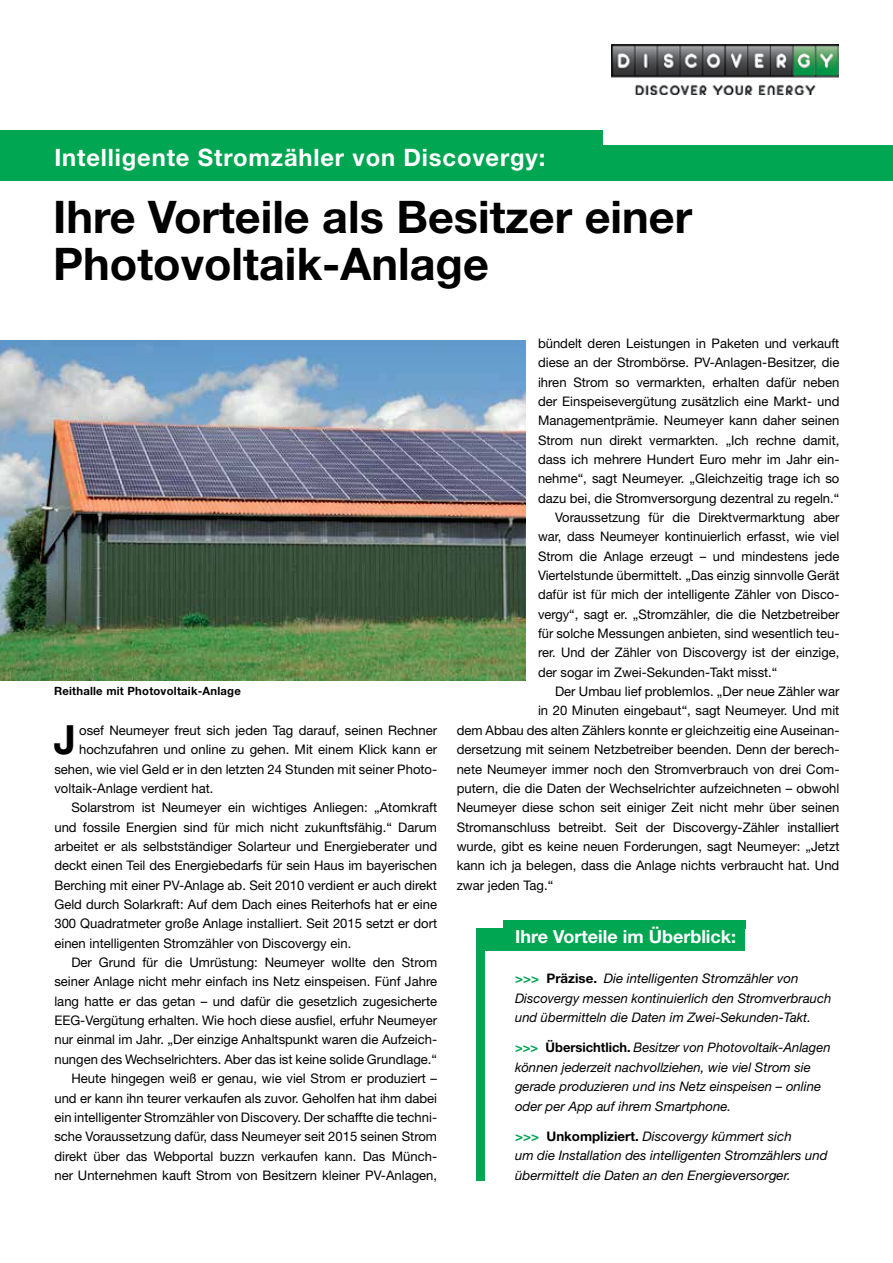
<style>
.page{position:relative;width:893px;height:1263px;background:#fff}
.page>*{position:absolute;margin:0;border:0;box-sizing:border-box;transform-origin:0 0}
.t1{font:700 45px/47px "Helvetica Neue";color:#000}
.t2{font:700 40.35px "Helvetica Neue";color:#000}
.t3{font:700 24px "Helvetica Neue";letter-spacing:.035em;color:#fff}
.t4{font:700 18px "Helvetica Neue";color:#fff}
.t5{font:13.2px "Helvetica Neue";color:#000}
.t6{font:italic 13.2px/19.5px "Helvetica Neue";color:#000}
.t7{font:700 11.4px "Helvetica Neue";letter-spacing:.02em;color:#000}
.s1{font-weight:700;font-style:normal;color:#00a651}
.s2{font-weight:700;font-style:normal}
</style>
<div class="page">
<img style="left:0;top:341px;width:525px;height:339px">
<div style="left:476px;top:928px;width:269px;height:23px;background:#00a651"></div>
<div style="left:476px;top:930px;width:9px;height:251px;background:#00a651"></div>
<div style="left:503px;top:920px;width:242px;height:9px;background:#00a651"></div>
<div style="left:0;top:131px;width:603px;height:17px;background:#00a651"></div>
<div style="left:0;top:146px;width:893px;height:35px;background:#00a651"></div>
<img style="left:612px;top:45px;width:227px;height:49px">
<h3 class="t3" style="left:54px;top:142px;width:492px">Intelligente Stromzähler von Discovergy:</h3>
<h1 class="t1" style="left:53px;top:192px;width:641px">Ihre Vorteile als Besitzer einer<br>Photovoltaik-Anlage</h1>
<p class="t7" style="left:54px;top:683px;width:188px">Reithalle mit Photovoltaik-Anlage</p>
<h2 class="t2" style="left:54px;top:715px;width:24px">J</h2>
<p class="t5" style="left:79px;top:722px;width:359px">osef Neumeyer freut sich jeden Tag darauf, seinen Rechner</p>
<p class="t5" style="left:79px;top:742px;width:359px">hochzufahren und online zu gehen. Mit einem Klick kann er</p>
<p class="t5" style="left:54px;top:761px;width:384px">sehen, wie viel Geld er in den letzten 24 Stunden mit seiner Photo-</p>
<p class="t5" style="left:54px;top:780px;width:161px">voltaik-Anlage verdient hat.</p>
<p class="t5" style="left:71px;top:800px;width:367px">Solarstrom ist Neumeyer ein wichtiges Anliegen: „Atomkraft</p>
<p class="t5" style="left:54px;top:819px;width:384px">und fossile Energien sind für mich nicht zukunftsfähig.“ Darum</p>
<p class="t5" style="left:54px;top:838px;width:384px">arbeitet er als selbstständiger Solarteur und Energieberater und</p>
<p class="t5" style="left:54px;top:858px;width:384px">deckt einen Teil des Energiebedarfs für sein Haus im bayerischen</p>
<p class="t5" style="left:54px;top:877px;width:384px">Berching mit einer PV-Anlage ab. Seit 2010 verdient er auch direkt</p>
<p class="t5" style="left:54px;top:896px;width:384px">Geld durch Solarkraft: Auf dem Dach eines Reiterhofs hat er eine</p>
<p class="t5" style="left:54px;top:916px;width:384px">300 Quadratmeter große Anlage installiert. Seit 2015 setzt er dort</p>
<p class="t5" style="left:54px;top:935px;width:298px">einen intelligenten Stromzähler von Discovergy ein.</p>
<p class="t5" style="left:71px;top:954px;width:367px">Der Grund für die Umrüstung: Neumeyer wollte den Strom</p>
<p class="t5" style="left:54px;top:974px;width:384px">seiner Anlage nicht mehr einfach ins Netz einspeisen. Fünf Jahre</p>
<p class="t5" style="left:54px;top:993px;width:384px">lang hatte er das getan – und dafür die gesetzlich zugesicherte</p>
<p class="t5" style="left:54px;top:1012px;width:384px">EEG-Vergütung erhalten. Wie hoch diese ausfiel, erfuhr Neumeyer</p>
<p class="t5" style="left:54px;top:1032px;width:384px">nur einmal im Jahr. „Der einzige Anhaltspunkt waren die Aufzeich-</p>
<p class="t5" style="left:54px;top:1051px;width:384px">nungen des Wechselrichters. Aber das ist keine solide Grundlage.“</p>
<p class="t5" style="left:71px;top:1070px;width:367px">Heute hingegen weiß er genau, wie viel Strom er produziert –</p>
<p class="t5" style="left:54px;top:1090px;width:384px">und er kann ihn teurer verkaufen als zuvor. Geholfen hat ihm dabei</p>
<p class="t5" style="left:54px;top:1109px;width:384px">ein intelligenter Stromzähler von Discovery. Der schaffte die techni-</p>
<p class="t5" style="left:54px;top:1129px;width:384px">sche Voraussetzung dafür, dass Neumeyer seit 2015 seinen Strom</p>
<p class="t5" style="left:54px;top:1148px;width:384px">direkt über das Webportal buzzn verkaufen kann. Das Münch-</p>
<p class="t5" style="left:54px;top:1167px;width:384px">ner Unternehmen kauft Strom von Besitzern kleiner PV-Anlagen,</p>
<p class="t5" style="left:538px;top:335px;width:303px">bündelt deren Leistungen in Paketen und verkauft</p>
<p class="t5" style="left:538px;top:355px;width:303px">diese an der Strombörse. PV-Anlagen-Besitzer, die</p>
<p class="t5" style="left:538px;top:374px;width:303px">ihren Strom so vermarkten, erhalten dafür neben</p>
<p class="t5" style="left:538px;top:393px;width:303px">der Einspeisevergütung zusätzlich eine Markt- und</p>
<p class="t5" style="left:538px;top:413px;width:303px">Managementprämie. Neumeyer kann daher seinen</p>
<p class="t5" style="left:538px;top:432px;width:303px">Strom nun direkt vermarkten. „Ich rechne damit,</p>
<p class="t5" style="left:538px;top:451px;width:303px">dass ich mehrere Hundert Euro mehr im Jahr ein-</p>
<p class="t5" style="left:538px;top:471px;width:303px">nehme“, sagt Neumeyer. „Gleichzeitig trage ich so</p>
<p class="t5" style="left:538px;top:490px;width:303px">dazu bei, die Stromversorgung dezentral zu regeln.“</p>
<p class="t5" style="left:555px;top:509px;width:286px">Voraussetzung für die Direktvermarktung aber</p>
<p class="t5" style="left:538px;top:529px;width:303px">war, dass Neumeyer kontinuierlich erfasst, wie viel</p>
<p class="t5" style="left:538px;top:548px;width:303px">Strom die Anlage erzeugt – und mindestens jede</p>
<p class="t5" style="left:538px;top:567px;width:303px">Viertelstunde übermittelt. „Das einzig sinnvolle Gerät</p>
<p class="t5" style="left:538px;top:587px;width:303px">dafür ist für mich der intelligente Zähler von Disco-</p>
<p class="t5" style="left:538px;top:606px;width:303px">vergy“, sagt er. „Stromzähler, die die Netzbetreiber</p>
<p class="t5" style="left:538px;top:625px;width:303px">für solche Messungen anbieten, sind wesentlich teu-</p>
<p class="t5" style="left:538px;top:645px;width:303px">rer. Und der Zähler von Discovergy ist der einzige,</p>
<p class="t5" style="left:538px;top:664px;width:241px">der sogar im Zwei-Sekunden-Takt misst.“</p>
<p class="t5" style="left:555px;top:683px;width:286px">Der Umbau lief problemlos. „Der neue Zähler war</p>
<p class="t5" style="left:538px;top:703px;width:303px">in 20 Minuten eingebaut“, sagt Neumeyer. Und mit</p>
<p class="t5" style="left:457px;top:722px;width:384px">dem Abbau des alten Zählers konnte er gleichzeitig eine Auseinan-</p>
<p class="t5" style="left:457px;top:742px;width:384px">dersetzung mit seinem Netzbetreiber beenden. Denn der berech-</p>
<p class="t5" style="left:457px;top:761px;width:384px">nete Neumeyer immer noch den Stromverbrauch von drei Com-</p>
<p class="t5" style="left:457px;top:780px;width:384px">putern, die die Daten der Wechselrichter aufzeichneten – obwohl</p>
<p class="t5" style="left:457px;top:800px;width:384px">Neumeyer diese schon seit einiger Zeit nicht mehr über seinen</p>
<p class="t5" style="left:457px;top:819px;width:384px">Stromanschluss betreibt. Seit der Discovergy-Zähler installiert</p>
<p class="t5" style="left:457px;top:838px;width:384px">wurde, gibt es keine neuen Forderungen, sagt Neumeyer: „Jetzt</p>
<p class="t5" style="left:457px;top:858px;width:384px">kann ich ja belegen, dass die Anlage nichts verbraucht hat. Und</p>
<p class="t5" style="left:457px;top:877px;width:98px">zwar jeden Tag.“</p>
<h3 class="t4" style="left:515px;top:925px;width:223px">Ihre Vorteile im Überblick:</h3>
<p class="t6" style="left:515px;top:969px;width:318px"><span class="s1">&gt;&gt;&gt;</span> <span class="s2">Präzise.</span> Die intelligenten Stromzähler von<br>Discovergy messen kontinuierlich den Stromverbrauch und übermitteln die Daten im Zwei-Sekunden-Takt.</p>
<p class="t6" style="left:515px;top:1038px;width:317px"><span class="s1">&gt;&gt;&gt;</span> <span class="s2">Übersichtlich.</span> Besitzer von Photovoltaik-Anlagen können jederzeit nachvollziehen, wie viel Strom sie gerade produzieren und ins Netz einspeisen – online oder per App auf ihrem Smartphone.</p>
<p class="t6" style="left:515px;top:1126px;width:314px"><span class="s1">&gt;&gt;&gt;</span> <span class="s2">Unkompliziert.</span> Discovergy kümmert sich<br>um die Installation des intelligenten Stromzählers und übermittelt die Daten an den Energieversorger.</p>
</div>
